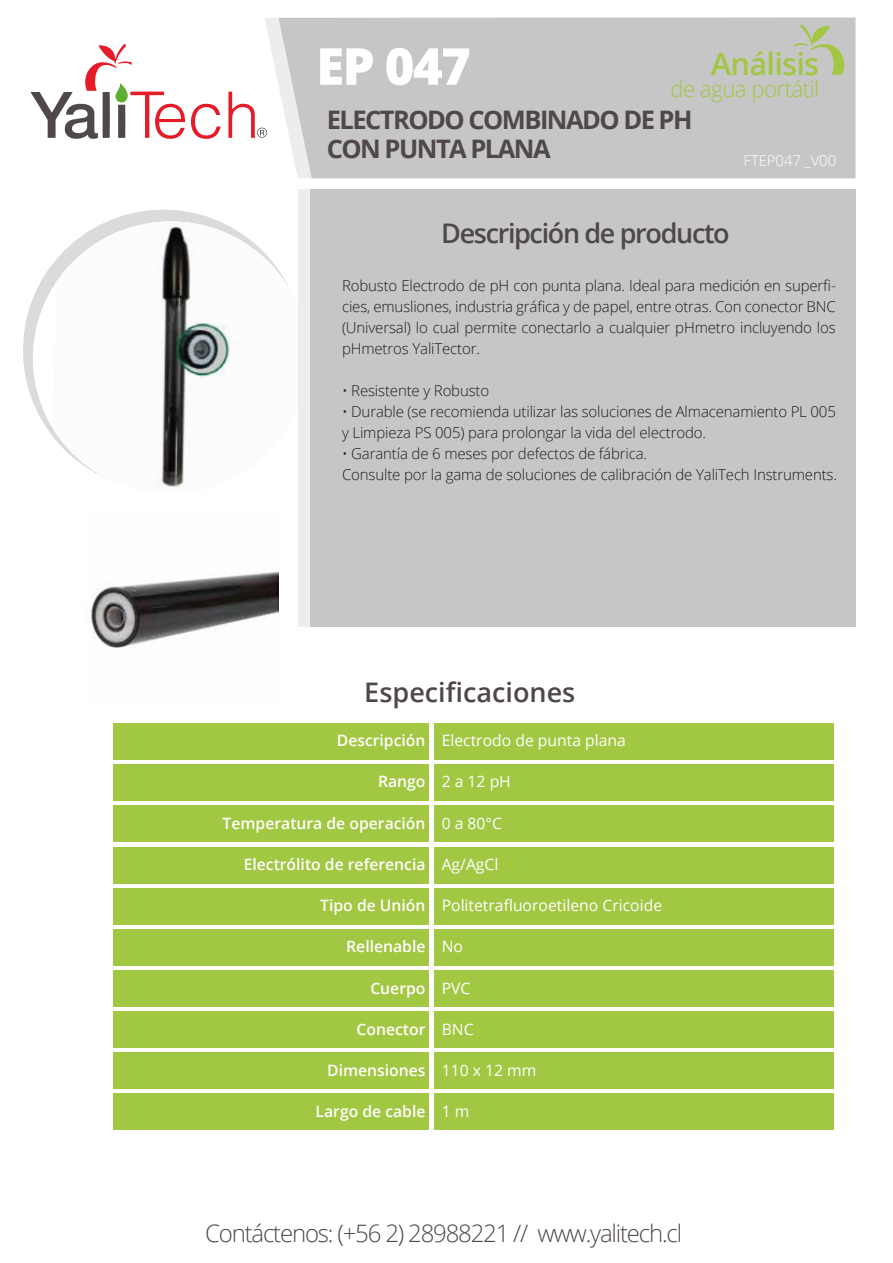
<style>
.page{position:relative;width:893px;height:1263px;background:#fff}
.page>*{position:absolute;margin:0;border:0;box-sizing:border-box;transform-origin:0 0}
.t1{font:800 51px "Open Sans";color:#fff}
.t2{font:600 30.9px "Open Sans";letter-spacing:-.025em;color:#a2c743}
.t3{font:600 27px "Open Sans";letter-spacing:-.05em;color:#4f4749}
.t4{font:600 27px "Open Sans";color:#4f4749}
.t5{font:700 25.5px/28.5px "Open Sans";letter-spacing:-.06em;color:#4f4749}
.t6{font:300 24px "Open Sans";letter-spacing:-.05em;color:#4f4749}
.t7{font:300 22.35px "Open Sans";letter-spacing:-.025em;color:#a2c743}
.t8{font:600 15.75px "Open Sans";color:#fff}
.t9{font:15.75px "Open Sans";color:#fff}
.t10{font:300 15px/21px "Open Sans";letter-spacing:-.01em;color:#1d1d1b}
.t11{font:300 15px "Open Sans";letter-spacing:-.01em;color:#fff}
</style>
<div class="page">
<svg style="left:265px;top:18px;width:14px;height:115px"></svg>
<div style="left:279px;top:18px;width:576px;height:160px;background:#c6c6c6"></div>
<svg style="left:191px;top:104px;width:30px;height:35px"></svg>
<svg style="left:31px;top:44px;width:154px;height:95px"></svg>
<svg style="left:228px;top:92px;width:39px;height:46px"></svg>
<svg style="left:794px;top:24px;width:50px;height:51px;background:#bec6a9"></svg>
<svg style="left:23px;top:210px;width:276px;height:154px"></svg>
<svg style="left:24px;top:221px;width:275px;height:282px"></svg>
<img style="left:54px;top:221px;width:245px;height:276px">
<div style="left:299px;top:189px;width:555px;height:437px;background:#ededed"></div>
<div style="left:311px;top:189px;width:545px;height:437px;background:#c6c6c6"></div>
<div style="left:113px;top:723px;width:316px;height:37px;background:#a2c743"></div>
<div style="left:435px;top:723px;width:399px;height:37px;background:#a2c743"></div>
<div style="left:113px;top:764px;width:316px;height:37px;background:#a2c743"></div>
<div style="left:435px;top:764px;width:399px;height:37px;background:#a2c743"></div>
<div style="left:113px;top:805px;width:316px;height:37px;background:#a2c743"></div>
<div style="left:435px;top:805px;width:399px;height:37px;background:#a2c743"></div>
<div style="left:113px;top:846px;width:316px;height:37px;background:#a2c743"></div>
<div style="left:435px;top:846px;width:399px;height:37px;background:#a2c743"></div>
<div style="left:113px;top:888px;width:316px;height:36px;background:#a2c743"></div>
<div style="left:435px;top:888px;width:399px;height:36px;background:#a2c743"></div>
<div style="left:113px;top:929px;width:316px;height:37px;background:#a2c743"></div>
<div style="left:435px;top:929px;width:399px;height:37px;background:#a2c743"></div>
<div style="left:113px;top:970px;width:316px;height:37px;background:#a2c743"></div>
<div style="left:435px;top:970px;width:399px;height:37px;background:#a2c743"></div>
<div style="left:113px;top:1011px;width:316px;height:37px;background:#a2c743"></div>
<div style="left:435px;top:1011px;width:399px;height:37px;background:#a2c743"></div>
<div style="left:113px;top:1052px;width:316px;height:37px;background:#a2c743"></div>
<div style="left:435px;top:1052px;width:399px;height:37px;background:#a2c743"></div>
<div style="left:113px;top:1093px;width:316px;height:37px;background:#a2c743"></div>
<div style="left:435px;top:1093px;width:399px;height:37px;background:#a2c743"></div>
<img style="left:85px;top:571px;width:193px;height:78px">
<h1 class="t1" style="left:316px;top:27px;width:156px">EP 047</h1>
<h2 class="t2" style="left:711px;top:43px;width:110px">Análisis</h2>
<h3 class="t7" style="left:670px;top:74px;width:150px">de agua portátil</h3>
<h3 class="t5" style="left:327px;top:105px;width:367px">ELECTRODO COMBINADO DE PH<br>CON PUNTA PLANA</h3>
<p class="t11" style="left:744px;top:151px;width:94px">FTEP047 _V00</p>
<h3 class="t3" style="left:441px;top:214px;width:290px">Descripción de producto</h3>
<p class="t10" style="left:342px;top:275px;width:495px;text-align:justify">Robusto Electrodo de pH con punta plana. Ideal para medición en superfi&shy;cies, emusliones, industria gráfica y de papel, entre otras. Con conector BNC (Universal) lo cual permite conectarlo a cualquier pHmetro incluyendo los pHmetros YaliTector.</p>
<p class="t10" style="left:342px;top:380px;width:149px">• Resistente y Robusto</p>
<p class="t10" style="left:342px;top:401px;width:495px">• Durable (se recomienda utilizar las soluciones de Almacenamiento PL 005 y Limpieza PS 005) para prolongar la vida del electrodo.</p>
<p class="t10" style="left:342px;top:443px;width:496px">• Garantía de 6 meses por defectos de fábrica.<br>Consulte por la gama de soluciones de calibración de YaliTech Instruments.</p>
<h3 class="t4" style="left:364px;top:673px;width:213px">Especificaciones</h3>
<p class="t8" style="left:337px;top:729px;width:90px">Descripción</p>
<p class="t8" style="left:378px;top:771px;width:49px">Rango</p>
<p class="t8" style="left:223px;top:812px;width:204px">Temperatura de operación</p>
<p class="t8" style="left:244px;top:853px;width:183px">Electrólito de referencia</p>
<p class="t8" style="left:320px;top:894px;width:107px">Tipo de Unión</p>
<p class="t8" style="left:346px;top:936px;width:81px">Rellenable</p>
<p class="t8" style="left:370px;top:977px;width:57px">Cuerpo</p>
<p class="t8" style="left:357px;top:1018px;width:70px">Conector</p>
<p class="t8" style="left:327px;top:1059px;width:100px">Dimensiones</p>
<p class="t8" style="left:316px;top:1101px;width:111px">Largo de cable</p>
<p class="t9" style="left:442px;top:729px;width:186px">Electrodo de punta plana</p>
<p class="t9" style="left:442px;top:771px;width:71px">2 a 12 pH</p>
<p class="t9" style="left:442px;top:812px;width:62px">0 a 80°C</p>
<p class="t9" style="left:442px;top:853px;width:58px">Ag/AgCl</p>
<p class="t9" style="left:442px;top:894px;width:222px">Politetrafluoroetileno Cricoide</p>
<p class="t9" style="left:442px;top:936px;width:23px">No</p>
<p class="t9" style="left:442px;top:977px;width:30px">PVC</p>
<p class="t9" style="left:442px;top:1018px;width:33px">BNC</p>
<p class="t9" style="left:442px;top:1059px;width:96px">110 x 12 mm</p>
<p class="t9" style="left:442px;top:1101px;width:29px">1 m</p>
<h3 class="t6" style="left:205px;top:1217px;width:479px">Contáctenos: (+56 2) 28988221 // www.yalitech.cl</h3>
</div>
